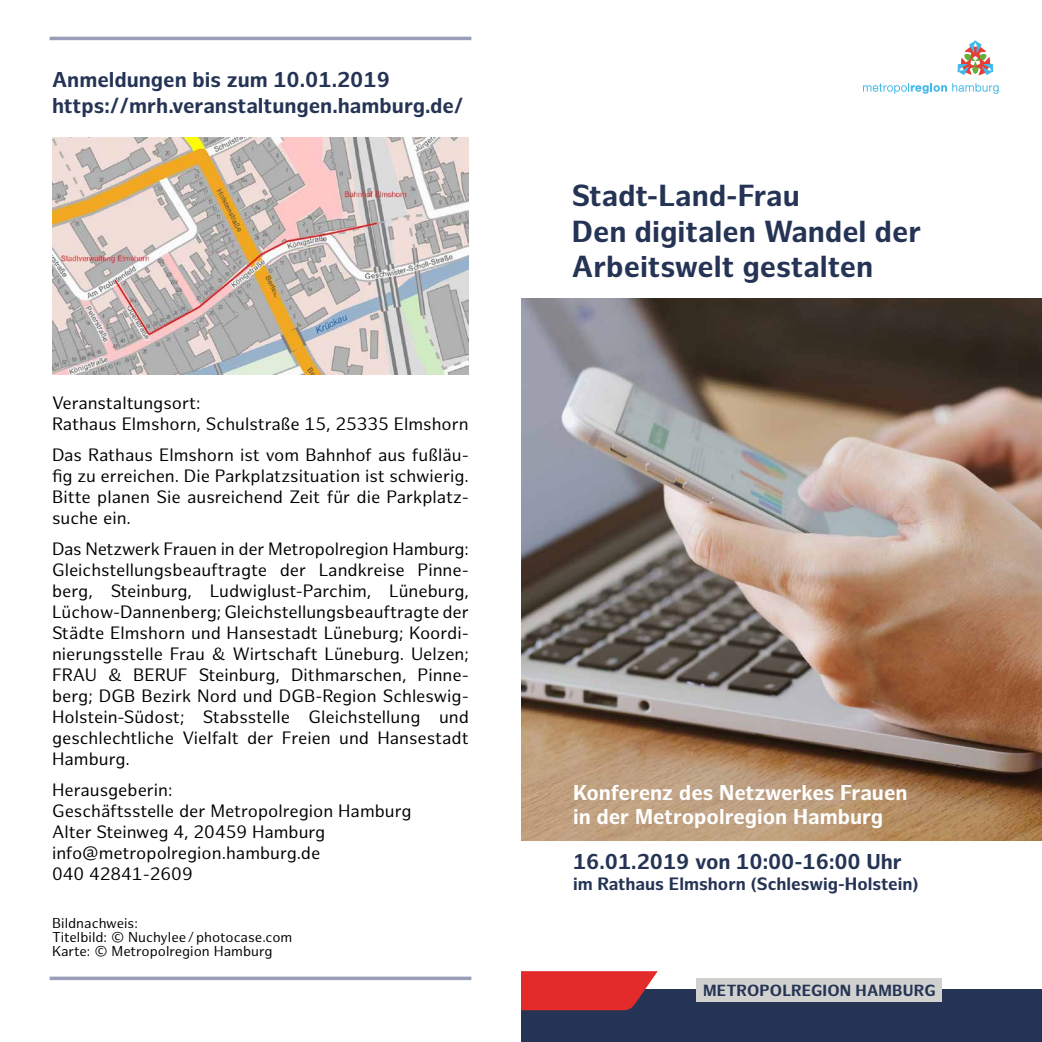
<style>
.page{position:relative;width:1042px;height:1042px;background:#fff}
.page>*{position:absolute;margin:0;border:0;box-sizing:border-box;transform-origin:0 0}
.t1{font:700 29.75px/35.7px "Hamburg Sans";color:#253455}
.t2{font:700 21px/25.2px "Hamburg Sans";color:#253455}
.t3{font:700 21px/24.5px "Hamburg Sans";color:#fff}
.t4{font:17.5px/21px "Hamburg Sans";color:#000}
.t5{font:700 17.5px "Hamburg Sans";color:#253455}
.t6{font:700 15.75px "Hamburg Sans";letter-spacing:.01em;color:#253455}
.t7{font:14px/14px "Hamburg Sans";color:#000}
</style>
<div class="page">
<img style="left:521px;top:298px;width:521px;height:542px">
<svg style="left:958px;top:41px;width:34px;height:34px"></svg>
<svg style="left:863px;top:83px;width:135px;height:11px"></svg>
<div style="left:521px;top:990px;width:521px;height:52px;background:#253455"></div>
<svg style="left:521px;top:971px;width:137px;height:39px"></svg>
<div style="left:697px;top:978px;width:245px;height:23px;background:#d1d1cf"></div>
<hr style="left:50px;top:37px;width:421px;height:3px;background:#9a9eb8">
<img style="left:52px;top:138px;width:417px;height:237px">
<svg style="left:50px;top:976px;width:421px;height:4px;fill:#9a9eb8"></svg>
<p class="t2" style="left:52px;top:68px;width:413px">Anmeldungen bis zum 10.01.2019 https://mrh.veranstaltungen.hamburg.de/</p>
<p class="t4" style="left:52px;top:393px;width:418px">Veranstaltungsort:<br>Rathaus Elmshorn, Schulstraße 15, 25335 Elmshorn</p>
<p class="t4" style="left:52px;top:445px;width:418px;text-align:justify">Das Rathaus Elmshorn ist vom Bahnhof aus fußläu&shy;fig zu erreichen. Die Parkplatzsituation ist schwierig.<br>Bitte planen Sie ausreichend Zeit für die Parkplatz&shy;suche ein.</p>
<p class="t4" style="left:52px;top:539px;width:418px;text-align:justify">Das Netzwerk Frauen in der Metropolregion Hamburg:<br>Gleichstellungsbeauftragte der Landkreise Pinne&shy;berg, Steinburg, Ludwiglust-Parchim, Lüneburg, Lüchow-Dannenberg; Gleichstellungsbeauftragte der Städte Elmshorn und Hansestadt Lüneburg; Koordi&shy;nierungsstelle Frau &amp; Wirtschaft Lüneburg. Uelzen; FRAU &amp; BERUF Steinburg, Dithmarschen, Pinne&shy;berg; DGB Bezirk Nord und DGB-Region Schleswig-Holstein-Südost; Stabsstelle Gleichstellung und geschlechtliche Vielfalt der Freien und Hansestadt Hamburg.</p>
<p class="t4" style="left:52px;top:780px;width:361px">Herausgeberin:<br>Geschäftsstelle der Metropolregion Hamburg<br>Alter Steinweg 4, 20459 Hamburg info@metropolregion.hamburg.de<br>040 42841-2609</p>
<p class="t7" style="left:52px;top:916px;width:242px">Bildnachweis:<br>Titelbild: © Nuchylee/photocase.com<br>Karte: © Metropolregion Hamburg</p>
<h1 class="t1" style="left:572px;top:179px;width:351px">Stadt-Land-Frau<br>Den digitalen Wandel der<br>Arbeitswelt gestalten</h1>
<p class="t3" style="left:573px;top:781px;width:336px">Konferenz des Netzwerkes Frauen in der Metropolregion Hamburg</p>
<p class="t2" style="left:573px;top:849px;width:330px">16.01.2019 von 10:00-16:00 Uhr</p>
<p class="t5" style="left:573px;top:873px;width:347px">im Rathaus Elmshorn (Schleswig-Holstein)</p>
<p class="t6" style="left:703px;top:981px;width:234px">METROPOLREGION HAMBURG</p>
</div>
